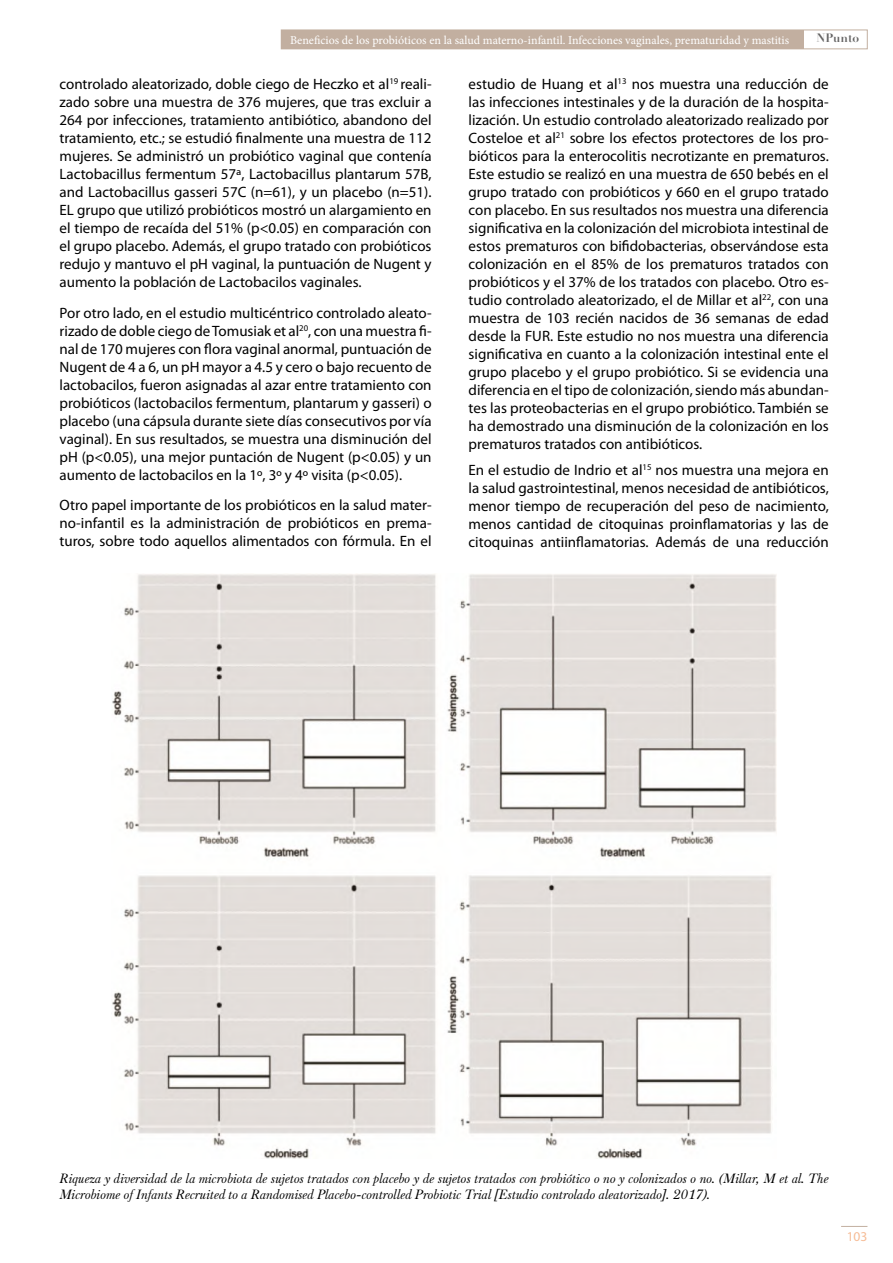
<style>
.page{position:relative;width:893px;height:1263px;background:#fff}
.page>*{position:absolute;margin:0;border:0;box-sizing:border-box;transform-origin:0 0}
.t1{font:15px/18px "Myriad Pro";color:#000;text-align:justify}
.t2{font:italic 13.5px/16.2px "Baskerville F";color:#000}
.t3{font:13.5px "Myriad Pro";color:#f6bc96}
.t4{font:12px "Minion Pro";color:#fff}
.t5{font:700 12px "Didot LH";color:#646363}
</style>
<div class="page">
<svg style="left:841px;top:1226px;width:26px;height:1px"></svg>
<div style="left:281px;top:30px;width:586px;height:19px;border:1px solid #c2afa0"></div>
<div style="left:281px;top:30px;width:523px;height:19px;background:#c2afa0"></div>
<img style="left:112px;top:574px;width:665px;height:585px">
<p class="t4" style="left:290px;top:32px;width:501px">Beneficios de los probióticos en la salud materno-infantil. Infecciones vaginales, prematuridad y mastitis</p>
<p class="t5" style="left:816px;top:30px;width:44px">NPunto</p>
<p class="t1" style="left:60px;top:75px;width:374px">controlado aleatorizado, doble ciego de Heczko et al<sup>19</sup> reali&shy;zado sobre una muestra de 376 mujeres, que tras excluir a 264 por infecciones, tratamiento antibiótico, abandono del tratamiento, etc.; se estudió finalmente una muestra de 112 mujeres. Se administró un probiótico vaginal que contenía Lactobacillus fermentum 57ª, Lactobacillus plantarum 57B, and Lactobacillus gasseri 57C (n=61), y un placebo (n=51).<br>EL grupo que utilizó probióticos mostró un alargamiento en el tiempo de recaída del 51% (p&lt;0.05) en comparación con el grupo placebo. Además, el grupo tratado con probióticos redujo y mantuvo el pH vaginal, la puntuación de Nugent y aumento la población de Lactobacilos vaginales.</p>
<p class="t1" style="left:60px;top:303px;width:374px">Por otro lado, en el estudio multicéntrico controlado aleato&shy;rizado de doble ciego de Tomusiak et al<sup>20</sup>, con una muestra fi&shy;nal de 170 mujeres con flora vaginal anormal, puntuación de Nugent de 4 a 6, un pH mayor a 4.5 y cero o bajo recuento de lactobacilos, fueron asignadas al azar entre tratamiento con probióticos (lactobacilos fermentum, plantarum y gasseri) o placebo (una cápsula durante siete días consecutivos por vía vaginal). En sus resultados, se muestra una disminución del pH (p&lt;0.05), una mejor puntación de Nugent (p&lt;0.05) y un aumento de lactobacilos en la 1º, 3º y 4º visita (p&lt;0.05).</p>
<p class="t1" style="left:60px;top:496px;width:374px">Otro papel importante de los probióticos en la salud mater&shy;no-infantil es la administración de probióticos en prema&shy;turos, sobre todo aquellos alimentados con fórmula. En el</p>
<p class="t1" style="left:469px;top:75px;width:362px">estudio de Huang et al<sup>13</sup> nos muestra una reducción de las infecciones intestinales y de la duración de la hospita&shy;lización. Un estudio controlado aleatorizado realizado por Costeloe et al<sup>21</sup> sobre los efectos protectores de los pro&shy;bióticos para la enterocolitis necrotizante en prematuros.<br>Este estudio se realizó en una muestra de 650 bebés en el grupo tratado con probióticos y 660 en el grupo tratado con placebo. En sus resultados nos muestra una diferencia significativa en la colonización del microbiota intestinal de estos prematuros con bifidobacterias, observándose esta colonización en el 85% de los prematuros tratados con probióticos y el 37% de los tratados con placebo. Otro es&shy;tudio controlado aleatorizado, el de Millar et al<sup>22</sup>, con una muestra de 103 recién nacidos de 36 semanas de edad desde la FUR. Este estudio no nos muestra una diferencia significativa en cuanto a la colonización intestinal ente el grupo placebo y el grupo probiótico. Si se evidencia una diferencia en el tipo de colonización, siendo más abundan&shy;tes las proteobacterias en el grupo probiótico. También se ha demostrado una disminución de la colonización en los prematuros tratados con antibióticos.</p>
<p class="t1" style="left:469px;top:461px;width:362px">En el estudio de Indrio et al<sup>15</sup> nos muestra una mejora en la salud gastrointestinal, menos necesidad de antibióticos, menor tiempo de recuperación del peso de nacimiento, menos cantidad de citoquinas proinflamatorias y las de citoquinas antiinflamatorias. Además de una reducción</p>
<p class="t2" style="left:60px;top:1170px;width:771px">Riqueza y diversidad de la microbiota de sujetos tratados con placebo y de sujetos tratados con probiótico o no y colonizados o no. (Millar, M et al. The<br>Microbiome of Infants Recruited to a Randomised Placebo-controlled Probiotic Trial [Estudio controlado aleatorizado]. 2017).</p>
<p class="t3" style="left:847px;top:1228px;width:22px">103</p>
</div>
